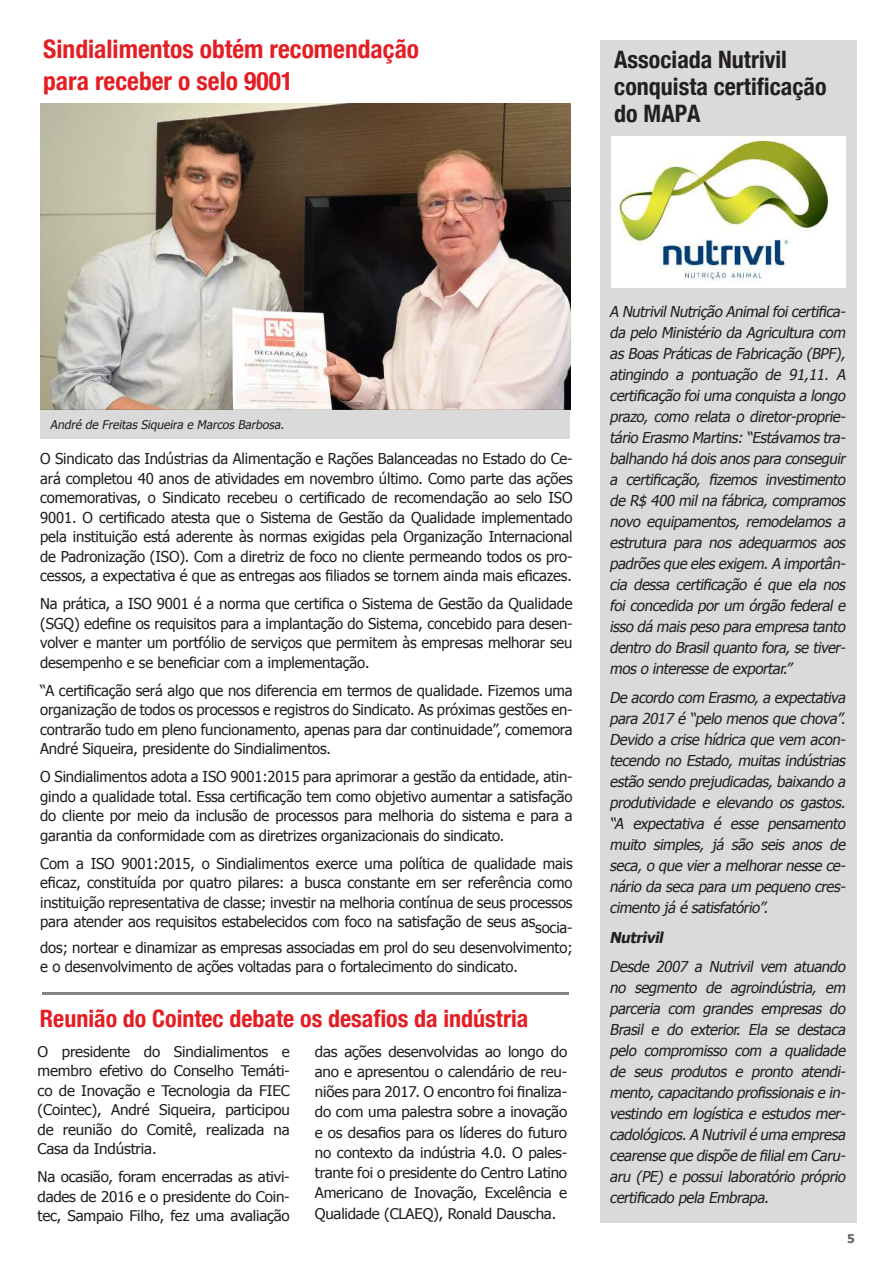
<style>
.page{position:relative;width:893px;height:1263px;background:#fff}
.page>*{position:absolute;margin:0;border:0;box-sizing:border-box;transform-origin:0 0}
.t1{font:700 condensed 25.5px/31.5px "Helvetica Neue";color:#e31e24}
.t2{font:700 condensed 24px/27px "Helvetica Neue";color:#231f20}
.t3{font:700 condensed 24px "Helvetica Neue";color:#e31e24}
.t4{font:15px/19.5px "Tahoma";letter-spacing:-.01em;color:#231f20;text-align:justify}
.t5{font:italic 15px/21px "Tahoma";letter-spacing:-.03em;color:#231f20;text-align:justify}
.t6{font:italic 700 15px "Tahoma";color:#231f20}
.t7{font:14.7px/20.2px "Tahoma";letter-spacing:-.015em;color:#231f20;text-align:justify}
.t8{font:italic 12px "Tahoma";color:#231f20}
.t9{font:700 12px "Tahoma";color:#646464}
</style>
<div class="page">
<div style="left:600px;top:40px;width:257px;height:1182px;background:#dadada"></div>
<img style="left:40px;top:103px;width:530px;height:307px">
<img style="left:612px;top:136px;width:233px;height:151px">
<hr style="left:42px;top:992px;width:527px;height:3px;background:#808285">
<div style="left:40px;top:410px;width:530px;height:29px;background:#dadada"></div>
<h1 class="t1" style="left:43px;top:33px;width:377px">Sindialimentos obtém recomendação para receber o selo 9001</h1>
<h2 class="t2" style="left:614px;top:45px;width:214px">Associada Nutrivil conquista certificação do MAPA</h2>
<p class="t8" style="left:50px;top:417px;width:238px">André de Freitas Siqueira e Marcos Barbosa.</p>
<p class="t4" style="left:40px;top:448px;width:534px">O Sindicato das Indústrias da Alimentação e Rações Balanceadas no Estado do Ce&shy;ará completou 40 anos de atividades em novembro último. Como parte das ações comemorativas, o Sindicato recebeu o certificado de recomendação ao selo ISO 9001. O certificado atesta que o Sistema de Gestão da Qualidade implementado pela instituição está aderente às normas exigidas pela Organização Internacional de Padronização (ISO). Com a diretriz de foco no cliente permeando todos os pro&shy;cessos, a expectativa é que as entregas aos filiados se tornem ainda mais eficazes.</p>
<p class="t4" style="left:40px;top:593px;width:534px">Na prática, a ISO 9001 é a norma que certifica o Sistema de Gestão da Qualidade (SGQ) edefine os requisitos para a implantação do Sistema, concebido para desen&shy;volver e manter um portfólio de serviços que permitem às empresas melhorar seu desempenho e se beneficiar com a implementação.</p>
<p class="t4" style="left:40px;top:680px;width:534px">“A certificação será algo que nos diferencia em termos de qualidade. Fizemos uma organização de todos os processos e registros do Sindicato. As próximas gestões en&shy;contrarão tudo em pleno funcionamento, apenas para dar continuidade”, comemora André Siqueira, presidente do Sindialimentos.</p>
<p class="t4" style="left:40px;top:766px;width:534px">O Sindialimentos adota a ISO 9001:2015 para aprimorar a gestão da entidade, atin&shy;gindo a qualidade total. Essa certificação tem como objetivo aumentar a satisfação do cliente por meio da inclusão de processos para melhoria do sistema e para a garantia da conformidade com as diretrizes organizacionais do sindicato.</p>
<p class="t4" style="left:40px;top:853px;width:534px">Com a ISO 9001:2015, o Sindialimentos exerce uma política de qualidade mais eficaz, constituída por quatro pilares: a busca constante em ser referência como instituição representativa de classe; investir na melhoria contínua de seus processos para atender aos requisitos estabelecidos com foco na satisfação de seus associa-</p>
<p class="t4" style="left:40px;top:937px;width:534px">dos; nortear e dinamizar as empresas associadas em prol do seu desenvolvimento; e o desenvolvimento de ações voltadas para o fortalecimento do sindicato.</p>
<h2 class="t3" style="left:40px;top:1004px;width:490px">Reunião do Cointec debate os desafios da indústria</h2>
<p class="t7" style="left:38px;top:1041px;width:254px;line-height:19.5px">O presidente do Sindialimentos e membro efetivo do Conselho Temáti&shy;co de Inovação e Tecnologia da FIEC (Cointec), André Siqueira, participou de reunião do Comitê, realizada na Casa da Indústria.</p>
<p class="t7" style="left:38px;top:1166px;width:254px;line-height:19.5px">Na ocasião, foram encerradas as ativi&shy;dades de 2016 e o presidente do Coin&shy;tec, Sampaio Filho, fez uma avaliação</p>
<p class="t7" style="left:315px;top:1040px;width:254px">das ações desenvolvidas ao longo do ano e apresentou o calendário de reu&shy;niões para 2017. O encontro foi finaliza&shy;do com uma palestra sobre a inovação e os desafios para os líderes do futuro no contexto da indústria 4.0. O pales&shy;trante foi o presidente do Centro Latino Americano de Inovação, Excelência e Qualidade (CLAEQ), Ronald Dauscha.</p>
<p class="t5" style="left:609px;top:300px;width:241px">A NutrivilNutrição Animalfoicertifica&shy;da pelo Ministério da Agricultura com asBoasPráticasde Fabricação (BPF), atingindo a pontuação de 91,11. A certificação foiuma conquista a longo prazo, como relata o diretor-proprie&shy;tário Erasmo Martins:“Estávamostra&shy;balhando há doisanospara conseguir a certificação, fizemos investimento de R$ 400 milna fábrica,compramos novo equipamentos, remodelamos a estrutura para nos adequarmos aos padrõesque elesexigem.A importân&shy;cia dessa certificação é que ela nos foi concedida por um órgão federal e isso dá maispeso para empresa tanto dentro do Brasil quanto fora, se tiver&shy;moso interesse de exportar.”</p>
<p class="t5" style="left:609px;top:686px;width:241px">De acordo com Erasmo,a expectativa para 2017 é “pelo menosque chova”.<br>Devido a crise hídrica que vem acon&shy;tecendo no Estado, muitas indústrias estão sendo prej udicadas,baixando a produtividade e elevando os gastos. “A expectativa é esse pensamento muito simples, já são seis anos de seca,o que viera melhorarnesse ce&shy;nário da seca para um pequeno cres&shy;cimento já é satisfatório”.</p>
<p class="t6" style="left:609px;top:927px;width:58px">Nutrivil</p>
<p class="t5" style="left:609px;top:955px;width:240px">Desde 2007 a Nutrivil vem atuando no segmento de agroindústria, em parceria com grandes empresas do Brasil e do exterior. Ela se destaca pelo compromisso com a qualidade de seus produtos e pronto atendi&shy;mento,capacitando profissionaise in&shy;vestindo em logística e estudos mer&shy;cadológicos.A Nutrivilé uma empresa cearense que dispõe de filialem Caru&shy;aru (PE) e possui laboratório próprio certificado pela Embrapa.</p>
<p class="t9" style="left:847px;top:1231px;width:9px">5</p>
</div>
